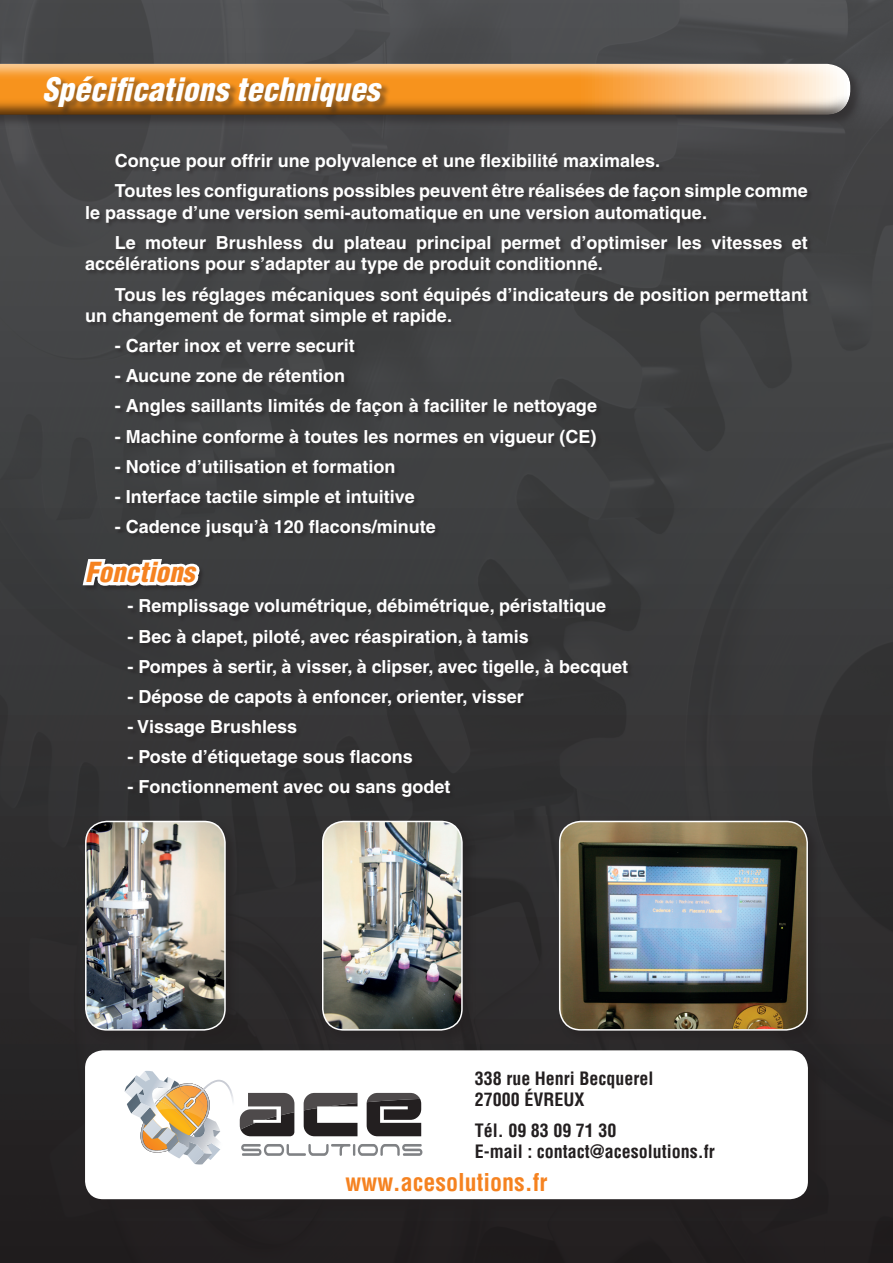
<style>
.page{position:relative;width:893px;height:1263px;background:#fff}
.page>*{position:absolute;margin:0;border:0;box-sizing:border-box;transform-origin:0 0}
.t1{font:italic 900 condensed 31.5px "Helvetica";color:#fff}
.t2{font:italic 900 condensed 27px "Helvetica";color:#f58220}
.t3{font:700 condensed 24px "Helvetica";color:#f58220}
.t4{font:700 18px/21.6px "Helvetica";color:#fff}
.t5{font:700 condensed 18px "Helvetica";color:#231f20}
</style>
<div class="page">
<img style="left:0;top:0;width:893px;height:1263px">
<div style="left:87px;top:1052px;width:740px;height:166px;background:#231f20"></div>
<div style="left:85px;top:1050px;width:723px;height:149px;background:#fff;border-radius:18px"></div>
<svg style="left:125px;top:1071px;width:297px;height:93px"></svg>
<div style="left:83px;top:154px;width:730px;height:648px;background:#231f20;opacity:.5"></div>
<svg style="left:79px;top:556px;width:124px;height:36px"></svg>
<div style="left:0;top:62px;width:863px;height:66px;background:#231f20;opacity:.5"></div>
<div style="left:0;top:63px;width:851px;height:54px;background:#231f20;opacity:.75"></div>
<div style="left:44px;top:76px;width:347px;height:39px;background:#231f20;opacity:.5"></div>
<div style="left:321px;top:820px;width:155px;height:223px;background:#2a2729"></div>
<img style="left:323px;top:821px;width:139px;height:209px">
<div style="left:322px;top:821px;width:141px;height:209px;border:2px solid #fff;border-radius:21px"></div>
<div style="left:84px;top:820px;width:155px;height:223px;background:#2a2728"></div>
<img style="left:86px;top:821px;width:139px;height:209px">
<div style="left:85px;top:821px;width:141px;height:209px;border:2px solid #fff;border-radius:21px"></div>
<div style="left:558px;top:820px;width:263px;height:223px;background:#2a2829"></div>
<img style="left:560px;top:821px;width:247px;height:208px">
<div style="left:559px;top:821px;width:249px;height:209px;border:2px solid #fff;border-radius:21px"></div>
<p class="t1" style="left:43px;top:69px;width:338px">Spécifications techniques</p>
<p class="t4" style="left:115px;top:150px;width:547px">Conçue pour offrir une polyvalence et une flexibilité maximales.</p>
<p class="t4" style="left:85px;top:180px;width:724px;text-indent:30px">Toutes les configurations possibles peuvent être réalisées de façon simple comme le passage d’une version semi-automatique en une version automatique.</p>
<p class="t4" style="left:85px;top:231px;width:724px;text-indent:30px">Le moteur Brushless du plateau principal permet d’optimiser les vitesses et accélérations pour s’adapter au type de produit conditionné.</p>
<p class="t4" style="left:85px;top:283px;width:724px;text-indent:30px">Tous les réglages mécaniques sont équipés d’indicateurs de position permettant un changement de format simple et rapide.</p>
<p class="t4" style="left:115px;top:335px;width:241px">- Carter inox et verre securit</p>
<p class="t4" style="left:115px;top:365px;width:232px">- Aucune zone de rétention</p>
<p class="t4" style="left:115px;top:395px;width:484px">- Angles saillants limités de façon à faciliter le nettoyage</p>
<p class="t4" style="left:115px;top:425px;width:483px">- Machine conforme à toutes les normes en vigueur (CE)</p>
<p class="t4" style="left:115px;top:455px;width:282px">- Notice d’utilisation et formation</p>
<p class="t4" style="left:115px;top:485px;width:302px">- Interface tactile simple et intuitive</p>
<p class="t4" style="left:115px;top:515px;width:322px">- Cadence jusqu’à 120 flacons/minute</p>
<p class="t2" style="left:85px;top:555px;width:111px">Fonctions</p>
<p class="t4" style="left:128px;top:595px;width:480px">- Remplissage volumétrique, débimétrique, péristaltique</p>
<p class="t4" style="left:128px;top:625px;width:403px">- Bec à clapet, piloté, avec réaspiration, à tamis</p>
<p class="t4" style="left:128px;top:655px;width:502px">- Pompes à sertir, à visser, à clipser, avec tigelle, à becquet</p>
<p class="t4" style="left:128px;top:685px;width:398px">- Dépose de capots à enfoncer, orienter, visser</p>
<p class="t4" style="left:128px;top:715px;width:171px">- Vissage Brushless</p>
<p class="t4" style="left:128px;top:745px;width:287px">- Poste d’étiquetage sous flacons</p>
<p class="t4" style="left:128px;top:776px;width:324px">- Fonctionnement avec ou sans godet</p>
<p class="t5" style="left:475px;top:1067px;width:180px">338 rue Henri Becquerel</p>
<p class="t5" style="left:475px;top:1088px;width:111px">27000 ÉVREUX</p>
<p class="t5" style="left:475px;top:1119px;width:143px">Tél. 09 83 09 71 30</p>
<p class="t5" style="left:475px;top:1140px;width:241px">E-mail : contact@acesolutions.fr</p>
<p class="t3" style="left:346px;top:1167px;width:203px">www.acesolutions.fr</p>
</div>
